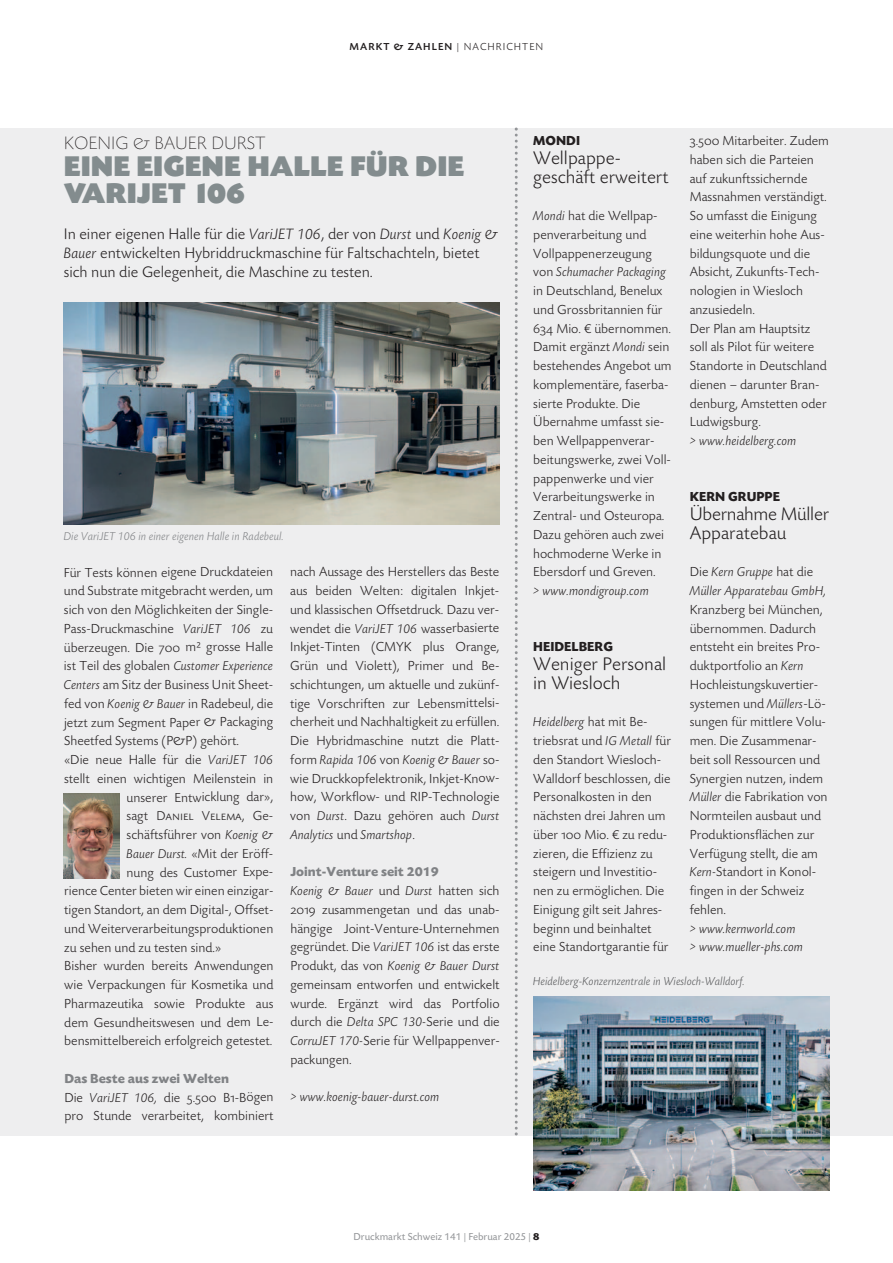
<style>
.page{position:relative;width:893px;height:1263px;background:#fff}
.page>*{position:absolute;margin:0;border:0;box-sizing:border-box;transform-origin:0 0}
.t1{font:30px "Today SB Ultra";color:#838c8e}
.t2{font:300 18.75px/18.8px "Today SB";color:#231f20}
.t3{font:300 expanded 18.75px "Today SB";color:#231f20}
.t4{font:300 15.75px/18.8px "Today SB";color:#231f20}
.t5{font:300 13.5px/18.8px "Today SB";color:#231f20}
.t6{font:italic 300 13.5px "Today SB";color:#231f20}
.t7{font:700 13.5px "Today SB";color:#808285}
.t8{font:700 13.5px "Today SB";color:#231f20}
.t9{font:13.5px "Today SB Caps Lig";color:#231f20}
.t10{font:italic 300 12px "Today SB";color:#57585a}
.t11{font:italic 300 12px "Today SB";color:#808285}
.t12{font:10.5px "Today SB";color:#939598}
.t13{font:500 10.5px "Today SB";letter-spacing:.1em;color:#231f20}
.s1{font-weight:300}
.s2{font-style:italic}
.s3{font-family:"Today SB Caps Lig";font-weight:400}
.s4{font-family:"Today SB";font-weight:300}
.s5{font-weight:700;color:#231f20}
</style>
<div class="page">
<div style="left:0;top:128px;width:893px;height:1007px;background:#eeeeef"></div>
<img style="left:533px;top:996px;width:296px;height:195px">
<img style="left:64px;top:303px;width:435px;height:222px">
<img style="left:64px;top:793px;width:55px;height:85px">
<svg style="left:515px;top:128px;width:3px;height:1007px"></svg>
<p class="t13" style="left:350px;top:42px;width:195px">MARKT &amp; ZAHLEN <span class="s1">| NACHRICHTEN</span></p>
<p class="t3" style="left:64px;top:135px;width:203px">KOENIG &amp; BAUER DURST</p>
<p class="t1" style="left:64px;top:156px;width:402px">EINE EIGENE HALLE FÜR DIE</p>
<p class="t1" style="left:64px;top:183px;width:183px">VARIJET 106</p>
<p class="t4" style="left:64px;top:226px;width:436px">In einer eigenen Halle für die <span class="s2">VariJET 106</span>, der von <span class="s2">Durst</span> und <span class="s2">Koenig &amp;<br>Bauer</span> entwickelten Hybriddruckmaschine für Faltschachteln, bietet sich nun die Gelegenheit, die Maschine zu testen.</p>
<p class="t11" style="left:64px;top:532px;width:222px">Die VariJET 106 in einer eigenen Halle in Radebeul.</p>
<p class="t5" style="left:64px;top:564px;width:211px;text-align:justify">Für Tests können eigene Druckdateien und Substrate mitge bracht werden, um sich von den Mög lich keiten der Single-Pass-Druck maschine <span class="s2">VariJET 106</span> zu überzeugen. Die <span class="s3">700</span> m² grosse Halle ist Teil des globalen <span class="s2">Cus tomer Experience Centers</span> am Sitz der Business Unit Sheet&shy;fed von <span class="s2">Koenig &amp; Bauer</span> in Radebeul, die jetzt zum Segment Paper &amp; Packaging Sheetfed Systems (P&amp;P) gehört.</p>
<p class="t5" style="left:64px;top:752px;width:211px">«Die neue Halle für die <span class="s2">VariJET 106</span></p>
<p class="t5" style="left:64px;top:770px;width:211px">stellt einen wichtigen Mei lenstein in</p>
<p class="t5" style="left:127px;top:789px;width:148px">unserer Entwicklung dar»,</p>
<p class="t9" style="left:127px;top:808px;width:148px"><span class="s4">sagt</span> Daniel Velema, <span class="s4">Ge -</span></p>
<p class="t5" style="left:127px;top:827px;width:148px">schäftsführer von <span class="s2">Koenig &amp;</span></p>
<p class="t5" style="left:127px;top:845px;width:148px"><span class="s2">Bauer Durst.</span> «Mit der Eröff-</p>
<p class="t5" style="left:127px;top:864px;width:148px">nung des Customer Expe -</p>
<p class="t5" style="left:64px;top:883px;width:211px">rience Center bieten wir einen einzigar-</p>
<p class="t5" style="left:64px;top:902px;width:211px">tigen Standort, an dem Digital-, Off set-</p>
<p class="t5" style="left:64px;top:920px;width:211px">und Weiterverarbeitungsproduktionen</p>
<p class="t5" style="left:64px;top:939px;width:159px">zu sehen und zu testen sind.»</p>
<p class="t5" style="left:64px;top:958px;width:211px;text-align:justify">Bisher wurden bereits Anwen dun gen wie Verpackungen für Kosmetika und Pharmazeutika sowie Produkte aus dem Ge sund heitswesen und dem Le&shy;bensmittelbereich erfolgreich getestet.</p>
<p class="t7" style="left:64px;top:1073px;width:166px">Das Beste aus zwei Welten</p>
<p class="t5" style="left:64px;top:1089px;width:211px">Die <span class="s2">VariJET 106,</span> die <span class="s3">5.500</span> B<span class="s3">1</span>-Bögen pro Stunde verarbeitet, kombiniert</p>
<p class="t5" style="left:290px;top:564px;width:211px;text-align:justify">nach Aussage des Herstellers das Beste aus beiden Welten: digitalen Inkjet&shy;und klassischen Offsetdruck. Dazu ver&shy;wendet die <span class="s2">VariJET 106</span> was ser basierte Inkjet-Tinten (CMYK plus Orange, Grün und Violett), Primer und Be&shy;schichtungen, um aktuelle und zukünf&shy;tige Vorschriften zur Lebens mittel si - cher heit und Nachhaltigkeit zu erfüllen.</p>
<p class="t5" style="left:290px;top:733px;width:211px;text-align:justify">Die Hybridmaschine nutzt die Platt&shy;form <span class="s2">Rapida 106</span> von <span class="s2">Koenig &amp; Bauer</span> so&shy;wie Druckkopf elek tronik, Inkjet-Know&shy;how, Work flow- und RIP-Technologie von <span class="s2">Durst</span>. Dazu gehören auch <span class="s2">Durst Analytics</span> und <span class="s2">Smartshop</span>.</p>
<p class="t7" style="left:290px;top:867px;width:150px">Joint-Venture seit 2019</p>
<p class="t5" style="left:290px;top:883px;width:211px;text-align:justify"><span class="s2">Koenig &amp; Bauer</span> und <span class="s2">Durst</span> hatten sich <span class="s3">2019</span> zusammengetan und das unab&shy;hängige Joint-Venture-Unternehmen gegründet. Die <span class="s2">VariJET 106</span> ist das erste Produkt, das von <span class="s2">Koenig &amp; Bauer Durst </span>gemeinsam entworfen und entwickelt wurde. Ergänzt wird das Portfolio durch die <span class="s2">Delta SPC 130-</span>Serie und die <span class="s2">CorruJET 170-</span>Serie für Wellpappenver&shy;packungen.</p>
<p class="t6" style="left:291px;top:1092px;width:151px">&gt; www.koenig-bauer-durst.com</p>
<p class="t5" style="left:690px;top:133px;width:141px"><span class="s3">3.500</span> Mitar bei ter. Zudem haben sich die Parteien auf zukunfts sichernde<br>Mass nahmen verständigt.<br>So um fasst die Einigung eine weiter hin hohe Aus - bildungs quote und die<br>Absicht, Zukunfts-Tech - no logien in Wies loch anzu sie deln.</p>
<p class="t5" style="left:690px;top:320px;width:139px">Der Plan am Hauptsitz soll als Pilot für weitere<br>Stand orte in Deutschland die nen – darunter Bran - den burg, Amstetten oder<br>Ludwigs burg.</p>
<p class="t6" style="left:690px;top:436px;width:109px">&gt; www.heidelberg.com</p>
<p class="t8" style="left:533px;top:136px;width:48px">MONDI</p>
<p class="t2" style="left:533px;top:150px;width:137px">Wellpappe - geschäft erweitert</p>
<p class="t5" style="left:533px;top:208px;width:139px"><span class="s2">Mondi</span> hat die Wellpap - penverarbeitung und<br>Voll pappenerzeugung von <span class="s2">Schumacher Packaging </span>in Deutschland, Benelux und Grossbritannien für<br><span class="s3">634</span> Mio. € übernommen.</p>
<p class="t5" style="left:533px;top:339px;width:140px">Damit ergänzt <span class="s2">Mondi</span> sein bestehendes Angebot um kom plementäre, faserba - sierte Produkte. Die<br>Über nahme umfasst sie - ben Wellpap penverar - beitungswerke, zwei Voll - pappenwerke und vier<br>Ver arbeitungs werke in<br>Zentral- und Osteuropa.<br>Dazu gehören auch zwei hoch moderne Wer ke in<br>Ebersdorf und Gre ven.</p>
<p class="t6" style="left:533px;top:586px;width:117px">&gt; www.mondigroup.com</p>
<p class="t8" style="left:690px;top:492px;width:92px">KERN GRUPPE</p>
<p class="t2" style="left:690px;top:507px;width:141px">Übernahme Müller<br>Apparatebau</p>
<p class="t5" style="left:690px;top:564px;width:139px">Die <span class="s2">Kern Gruppe</span> hat die<br><span class="s2">Müller Apparatebau GmbH,<br></span>Kranz berg bei München, übernommen. Dadurch ent steht ein breites Pro - dukt port fo lio an <span class="s2">Kern<br></span>Hochleis tungs kuver tier - sys temen und <span class="s2">Müllers</span>-Lö - sun gen für mitt le re Volu - men. Die Zusammenar&shy;beit soll Res sour cen und<br>Syn er gien nut zen, indem<br><span class="s2">Müller</span> die Fabrika tion von<br>Normtei len ausbaut und<br>Produk tionsflä chen zur<br>Verfü gung stellt, die am<br><span class="s2">Kern-</span>Standort in Konol - fin gen in der Schweiz fehlen.</p>
<p class="t6" style="left:690px;top:923px;width:108px">&gt; www.kernworld.com</p>
<p class="t6" style="left:690px;top:942px;width:115px">&gt; www.mueller-phs.com</p>
<p class="t10" style="left:533px;top:976px;width:213px">Heidelberg-Konzernzentrale in Wiesloch-Walldorf.</p>
<p class="t8" style="left:533px;top:642px;width:81px">HEIDELBERG</p>
<p class="t2" style="left:533px;top:657px;width:134px">Weniger Personal in Wiesloch</p>
<p class="t5" style="left:533px;top:714px;width:139px"><span class="s2">Heidelberg</span> hat mit Be - triebs rat und <span class="s2">IG Metall</span> für den Standort Wies loch-<br>Walldorf beschlos sen, die<br>Personalkosten in den nächsten drei Jahren um über <span class="s3">100</span> Mio. € zu redu - zieren, die Ef fizienz zu steigern und In vestitio - nen zu er möglichen. Die<br>Einigung gilt seit Jahres - be ginn und be in haltet eine Standort ga rantie für</p>
<p class="t12" style="left:353px;top:1233px;width:187px">Druckmarkt Schweiz 141 | Februar 2025 | <span class="s5">8</span></p>
</div>
